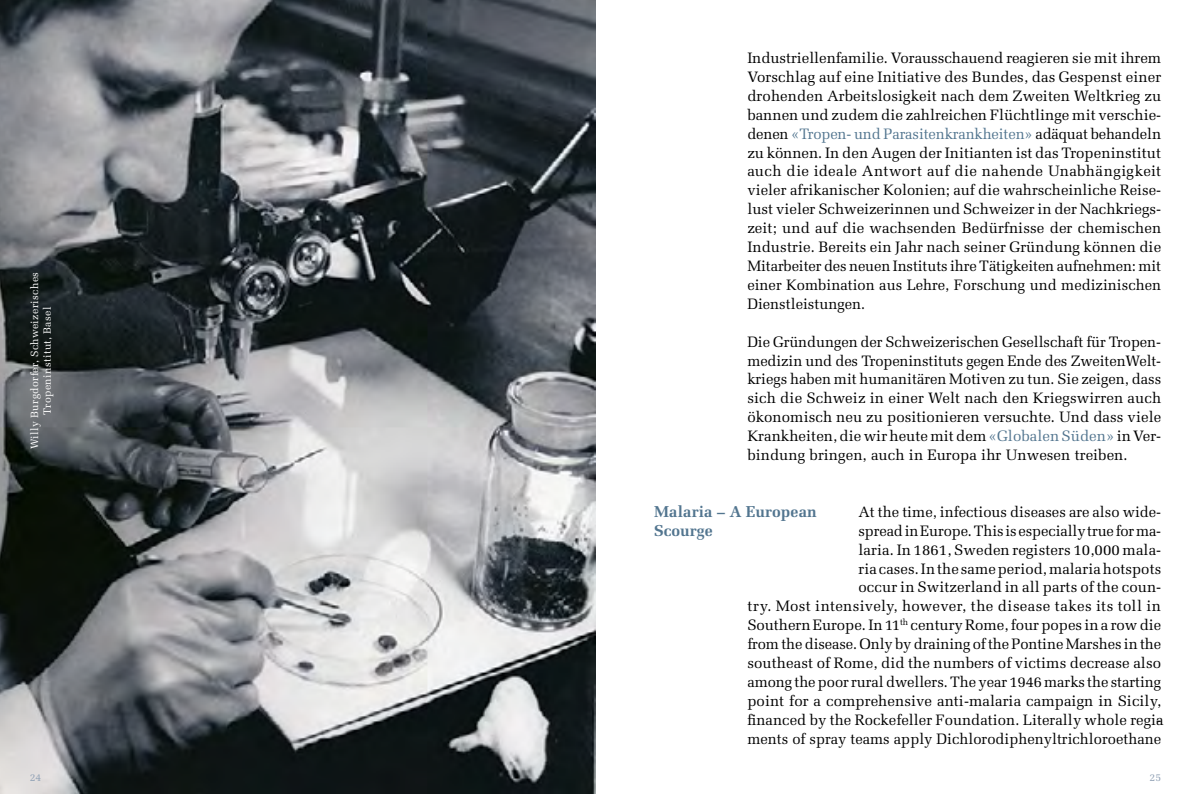
<style>
.page{position:relative;width:1191px;height:794px;background:#fff}
.page>*{position:absolute;margin:0;border:0;box-sizing:border-box;transform-origin:0 0}
.t1{font:700 15.75px/18.9px "Melior";color:#52758f}
.t2{font:15.05px/18.9px "Melior";letter-spacing:.005em;color:#000;text-align:justify}
.t3{font:10.5px/12.6px "Melior";letter-spacing:.03em;color:#fff;text-align:center}
.t4{font:10.5px "Melior";color:#90a1b5}
.s1{color:#52758f}
</style>
<div class="page">
<img style="left:0;top:0;width:595px;height:794px">
<p class="t3" style="left:28px;top:449px;width:179px;rotate:-90deg">Willy Burgdorfer, Schweizerisches<br>Tropeninstitut, Basel</p>
<p class="t4" style="left:30px;top:771px;width:13px">24</p>
<p class="t2" style="left:747px;top:48px;width:415px">Industriellenfamilie. Vorausschauend reagieren sie mit ihrem Vorschlag auf eine Initiative des Bundes, das Gespenst einer drohenden Arbeitslosigkeit nach dem Zweiten Weltkrieg zu bannen und zudem die zahlreichen Flüchtlinge mit verschie&shy;denen <span class="s1">«Tropen- und Parasitenkrankheiten»</span> adäquat behandeln zu können. In den Augen der Initianten ist das Tropeninstitut auch die ideale Antwort auf die nahende Unabhängigkeit vieler afrikanischer Kolonien; auf die wahrscheinliche Reise&shy;lust vieler Schweizerinnen und Schweizer in der Nachkriegs&shy;zeit; und auf die wachsenden Bedürfnisse der chemischen Industrie. Bereits ein Jahr nach seiner Gründung können die Mitarbeiter des neuen Instituts ihre Tätigkeiten aufnehmen: mit einer Kombination aus Lehre, Forschung und medizinischen Dienstleistungen.</p>
<p class="t2" style="left:747px;top:332px;width:415px">Die Gründungen der Schweizerischen Gesellschaft für Tropen&shy;medizin und des Tropeninstituts gegen Ende des ZweitenWelt&shy;kriegs haben mit humanitären Motiven zu tun. Sie zeigen, dass sich die Schweiz in einer Welt nach den Kriegswirren auch ökonomisch neu zu positionieren versuchte. Und dass viele Krankheiten, die wir heute mit dem <span class="s1">«Globalen Süden»</span> in Ver&shy;bindung bringen, auch in Europa ihr Unwesen treiben.</p>
<p class="t1" style="left:654px;top:502px;width:164px">Malaria – A European<br>Scourge</p>
<p class="t2" style="left:747px;top:502px;width:415px;text-align:right">At the time, infectious diseases are also wide-<br>spread in Europe. This is especially true for ma-<br>laria. In 1861, Sweden registers 10,000 mala-<br>ria cases. In the same period, malaria hotspots<br>occur in Switzerland in all parts of the coun-<br>try. Most intensively, however, the disease takes its toll in Southern Europe. In 11<sup>th</sup> century Rome, four popes in a row die from the disease. Only by draining of the Pontine Marshes in the southeast of Rome, did the numbers of victims decrease also among the poor rural dwellers. The year 1946 marks the starting point for a comprehensive anti-malaria campaign in Sicily, financed by the Rockefeller Foundation. Literally whole regi&shy;ments of spray teams apply Dichlorodiphenyltrichloroethane</p>
<p class="t4" style="left:1149px;top:771px;width:13px">25</p>
</div>
